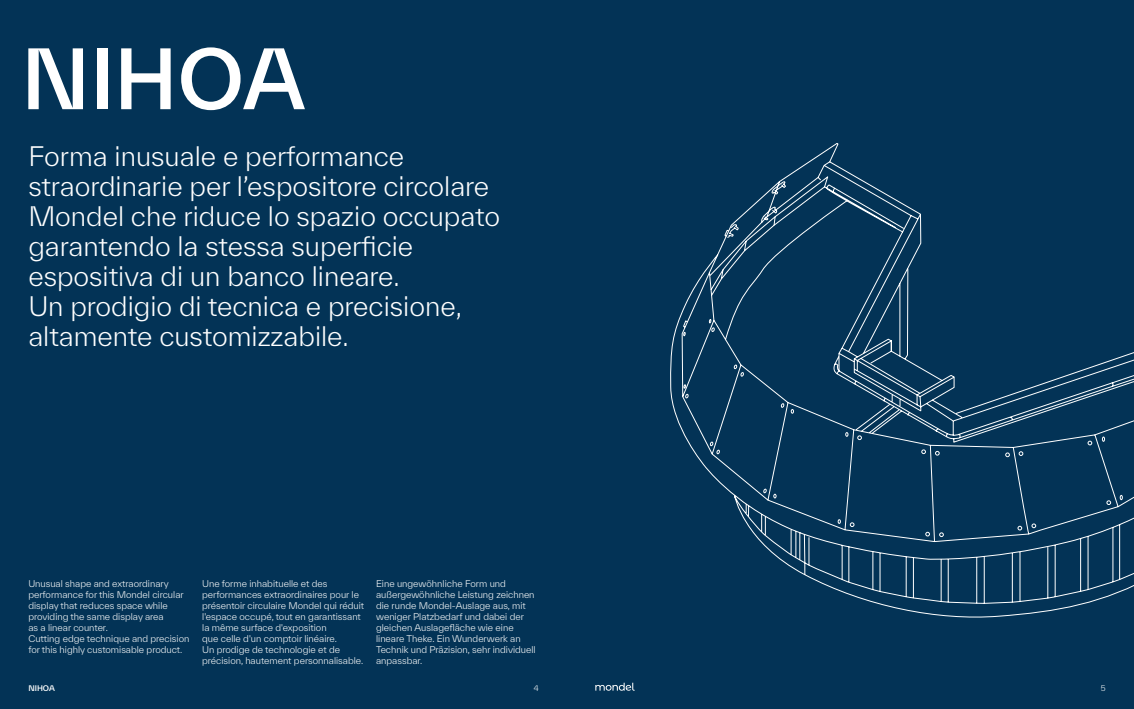
<style>
.page{position:relative;width:1134px;height:709px;background:#033356}
.page>*{position:absolute;margin:0;border:0;box-sizing:border-box;transform-origin:0 0}
.t1{font:500 80px "TWK Everett";color:#fff}
.t2{font:300 26px/30px "TWK Everett";color:#fff}
.t3{font:300 9px/11px "TWK Everett";color:#fff}
.t4{font:500 7.5px "TWK Everett";color:#fff}
.t5{font:300 7.5px "TWK Everett";color:#fff}
</style>
<div class="page">
<svg style="left:595px;top:682px;width:40px;height:8px"></svg>
<svg style="left:670px;top:143px;width:464px;height:475px"></svg>
<h1 class="t1" style="left:21px;top:23px;width:285px">NIHOA</h1>
<p class="t2" style="left:28px;top:141px;width:473px">Forma inusuale e performance straordinarie per l’espositore circolare Mondel che riduce lo spazio occupato garantendo la stessa superficie espositiva di un banco lineare.<br>Un prodigio di tecnica e precisione, altamente customizzabile.</p>
<p class="t3" style="left:28px;top:577px;width:163px">Unusual shape and extraordinary performance for this Mondel circular display that reduces space while providing the same display area<br>as a linear counter.<br>Cutting edge technique and precision for this highly customisable product.</p>
<p class="t4" style="left:28px;top:682px;width:28px">NIHOA</p>
<p class="t5" style="left:534px;top:683px;width:6px">4</p>
<p class="t5" style="left:1101px;top:683px;width:6px">5</p>
<p class="t3" style="left:202px;top:577px;width:163px">Une forme inhabituelle et des performances extraordinaires pour le présentoir circulaire Mondel qui réduit l'espace occupé, tout en garantissant la même surface d'exposition<br>que celle d'un comptoir linéaire.<br>Un prodige de technologie et de précision, hautement personnalisable.</p>
<p class="t3" style="left:376px;top:577px;width:161px">Eine ungewöhnliche Form und außergewöhnliche Leistung zeichnen die runde Mondel-Auslage aus, mit weniger Platzbedarf und dabei der gleichen Auslagefläche wie eine lineare Theke. Ein Wunderwerk an<br>Technik und Präzision, sehr individuell anpassbar.</p>
</div>
